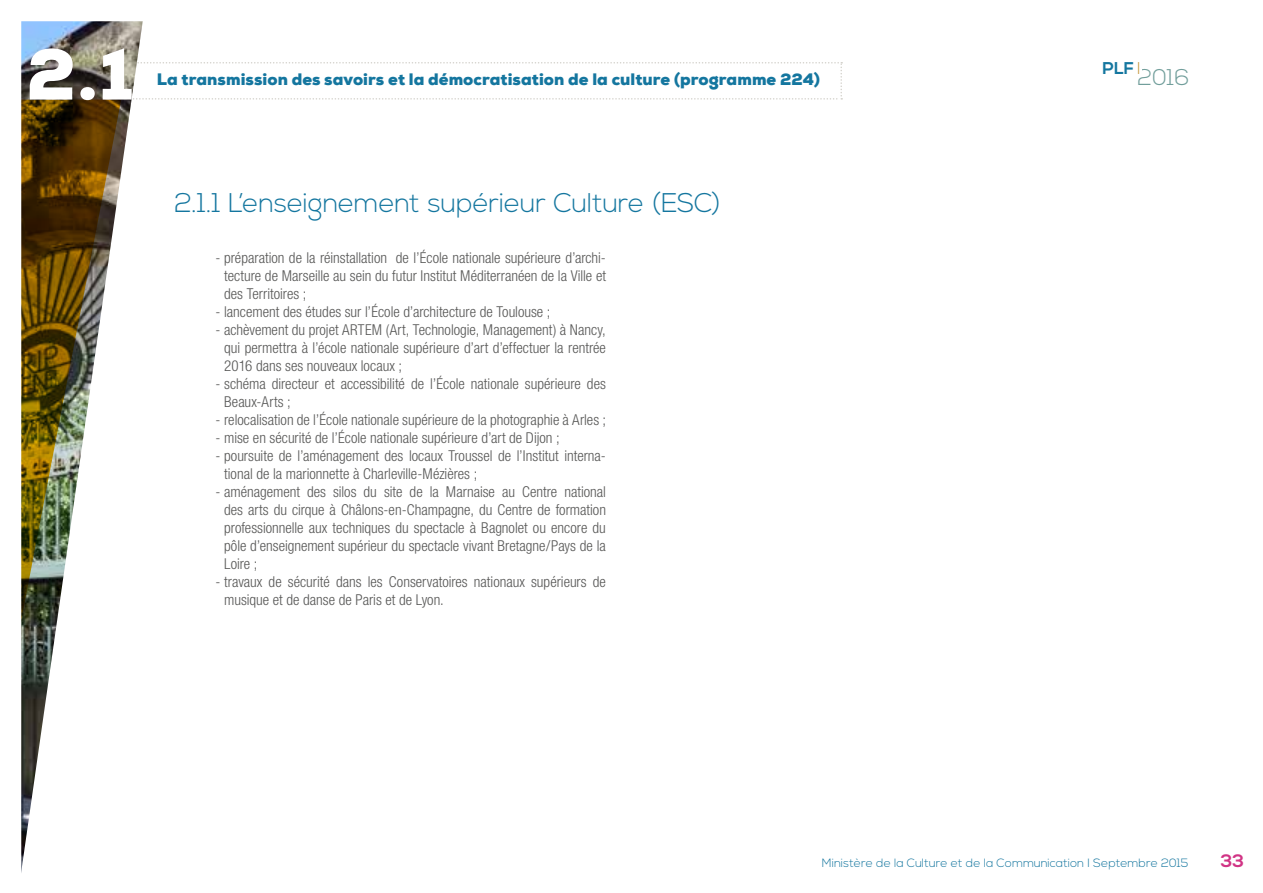
<style>
.page{position:relative;width:1263px;height:893px;background:#fff}
.page>*{position:absolute;margin:0;border:0;box-sizing:border-box;transform-origin:0 0}
.t1{font:900 72px "Nexa";color:#fff}
.t2{font:300 27px "Nexa";letter-spacing:-.005em;color:#14769f}
.t3{font:300 22.65px "Nexa";color:#719e9b}
.t4{font:700 18px "Nexa";color:#d13485}
.t5{font:700 16.95px "Nexa";color:#14769f}
.t6{font:900 16.5px "Nexa";letter-spacing:.005em;color:#14769f}
.t7{font:300 condensed 15px/18px "Helvetica Neue";color:#575756;text-align:justify}
.t8{font:300 12px "Nexa";color:#14769f}
.s1{font-weight:300;color:#c69539}
</style>
<div class="page">
<svg style="left:239px;top:62px;width:603px;height:38px"></svg>
<svg style="left:21px;top:21px;width:218px;height:852px"></svg>
<h1 class="t1" style="left:26px;top:28px;width:108px">2.1</h1>
<p class="t6" style="left:157px;top:69px;width:665px">La transmission des savoirs et la démocratisation de la culture (programme 224)</p>
<h2 class="t2" style="left:174px;top:187px;width:548px">2.1.1 L’enseignement supérieur Culture (ESC)</h2>
<p class="t7" style="left:224px;top:248px;width:383px;text-indent:-9px">- préparation de la réinstallation de l’École nationale supérieure d’archi&shy;tecture de Marseille au sein du futur Institut Méditerranéen de la Ville et des Territoires ;</p>
<p class="t7" style="left:216px;top:302px;width:336px">- lancement des études sur l’École d’architecture de Toulouse ;</p>
<p class="t7" style="left:224px;top:320px;width:383px;text-indent:-9px">- achèvement du projet ARTEM (Art, Technologie, Management) à Nancy, qui permettra à l’école nationale supérieure d’art d’effectuer la rentrée 2016 dans ses nouveaux locaux ;</p>
<p class="t7" style="left:224px;top:374px;width:383px;text-indent:-9px">- schéma directeur et accessibilité de l’École nationale supérieure des<br>Beaux-Arts ;</p>
<p class="t7" style="left:216px;top:410px;width:392px">- relocalisation de l’École nationale supérieure de la photographie à Arles ;</p>
<p class="t7" style="left:216px;top:428px;width:346px">- mise en sécurité de l’École nationale supérieure d’art de Dijon ;</p>
<p class="t7" style="left:224px;top:446px;width:383px;text-indent:-9px">- poursuite de l’aménagement des locaux Troussel de l’Institut interna&shy;tional de la marionnette à Charleville-Mézières ;</p>
<p class="t7" style="left:224px;top:482px;width:383px;text-indent:-9px">- aménagement des silos du site de la Marnaise au Centre national des arts du cirque à Châlons-en-Champagne, du Centre de formation professionnelle aux techniques du spectacle à Bagnolet ou encore du pôle d’enseignement supérieur du spectacle vivant Bretagne/Pays de la Loire ;</p>
<p class="t7" style="left:224px;top:572px;width:383px;text-indent:-9px">- travaux de sécurité dans les Conservatoires nationaux supérieurs de musique et de danse de Paris et de Lyon.</p>
<p class="t5" style="left:1102px;top:59px;width:40px">PLF <span class="s1">I</span></p>
<h3 class="t3" style="left:1137px;top:64px;width:54px">2016</h3>
<p class="t8" style="left:822px;top:855px;width:368px">Ministère de la Culture et de la Communication I Septembre 2015</p>
<p class="t4" style="left:1221px;top:850px;width:25px">33</p>
</div>
